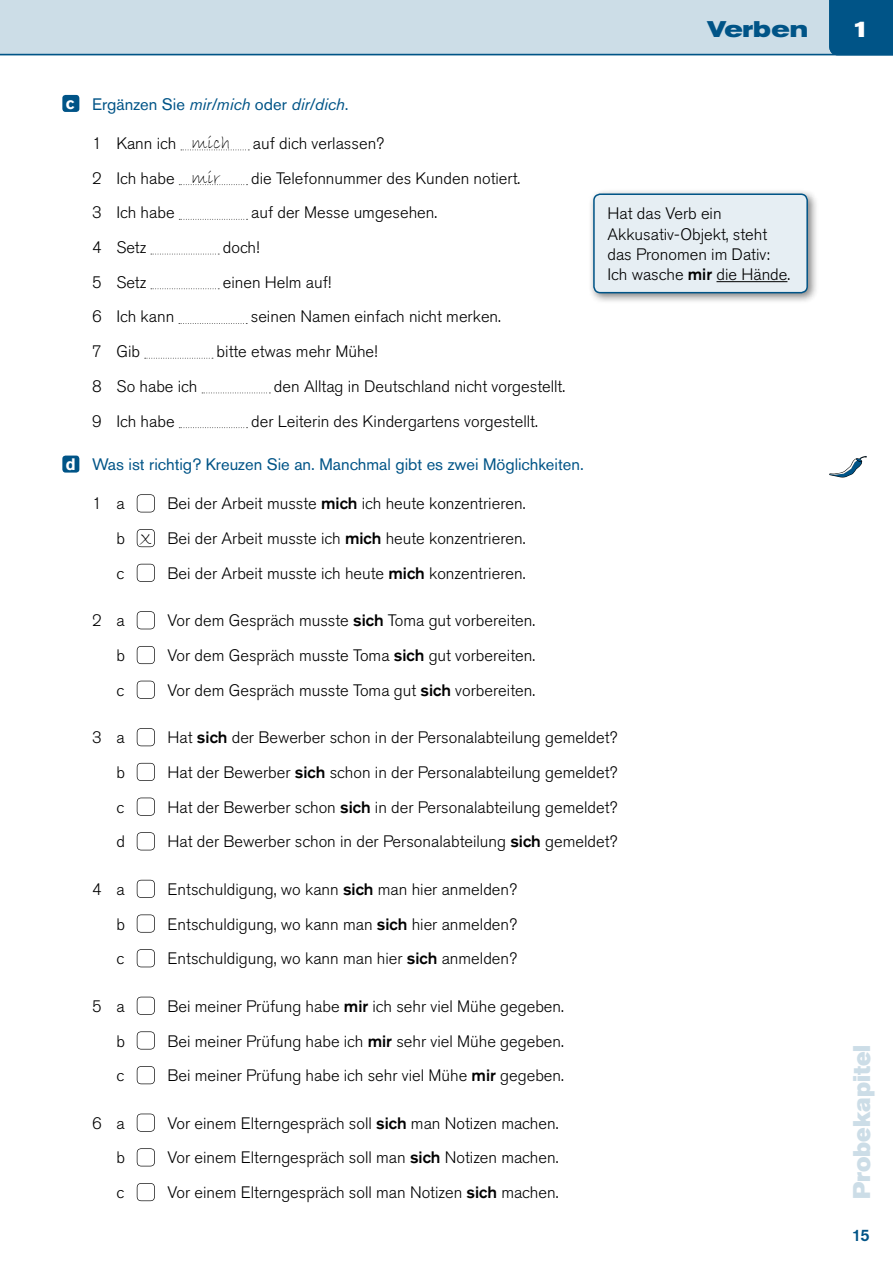
<style>
.page{position:relative;width:893px;height:1263px;background:#fff}
.page>*{position:absolute;margin:0;border:0;box-sizing:border-box;transform-origin:0 0}
.t1{font:24px "Akzidenz Grotesk Pro Super";color:#ccdde7}
.t2{font:700 expanded 22.5px "Akzidenz Grotesk Pro";color:#005487}
.t3{font:700 expanded 22.5px "Akzidenz Grotesk Pro";color:#fff}
.t4{font:18.75px/35px "Bradley Hand ITC";color:#000}
.t5{font:300 16.5px/20.2px "Akzidenz Grotesk Pro";color:#000}
.t6{font:16.5px "Akzidenz Grotesk Pro";color:#005487}
.t7{font:500 16.5px "Akzidenz Grotesk Pro";color:#005487}
.t8{font:700 16.5px "Akzidenz Grotesk Pro";color:#fff}
.s1{font-weight:700;color:#fff}
.s2{font-style:italic}
.s3{font-weight:500}
</style>
<div class="page">
<div style="left:0;top:0;width:893px;height:55px;background:#ccdde7"></div>
<hr style="left:0;top:54px;width:893px;height:1px;background:#005487">
<div style="left:829px;top:0;width:64px;height:54px;background:#005487"></div>
<svg style="left:181px;top:150px;width:68px;height:1px"></svg>
<svg style="left:179px;top:184px;width:69px;height:1px"></svg>
<svg style="left:179px;top:219px;width:69px;height:1px"></svg>
<svg style="left:151px;top:254px;width:68px;height:1px"></svg>
<svg style="left:151px;top:288px;width:68px;height:1px"></svg>
<svg style="left:179px;top:323px;width:68px;height:1px"></svg>
<svg style="left:145px;top:358px;width:68px;height:1px"></svg>
<svg style="left:202px;top:393px;width:68px;height:1px"></svg>
<svg style="left:179px;top:427px;width:69px;height:1px"></svg>
<svg style="left:137px;top:494px;width:18px;height:18px"></svg>
<svg style="left:137px;top:529px;width:18px;height:18px"></svg>
<svg style="left:137px;top:564px;width:18px;height:18px"></svg>
<svg style="left:137px;top:611px;width:18px;height:18px"></svg>
<svg style="left:137px;top:646px;width:18px;height:18px"></svg>
<svg style="left:137px;top:681px;width:18px;height:18px"></svg>
<svg style="left:137px;top:728px;width:18px;height:18px"></svg>
<svg style="left:137px;top:763px;width:18px;height:18px"></svg>
<svg style="left:137px;top:798px;width:18px;height:18px"></svg>
<svg style="left:137px;top:832px;width:18px;height:18px"></svg>
<svg style="left:137px;top:880px;width:18px;height:18px"></svg>
<svg style="left:137px;top:914px;width:18px;height:18px"></svg>
<svg style="left:137px;top:949px;width:18px;height:18px"></svg>
<svg style="left:137px;top:997px;width:18px;height:18px"></svg>
<svg style="left:137px;top:1031px;width:18px;height:18px"></svg>
<svg style="left:137px;top:1066px;width:18px;height:18px"></svg>
<svg style="left:137px;top:1113px;width:18px;height:19px"></svg>
<svg style="left:137px;top:1148px;width:18px;height:18px"></svg>
<svg style="left:137px;top:1183px;width:18px;height:18px"></svg>
<div style="left:62px;top:95px;width:17px;height:17px;background:#005487;border-radius:3px"></div>
<div style="left:62px;top:456px;width:17px;height:17px;background:#005487;border-radius:3px"></div>
<svg style="left:829px;top:456px;width:38px;height:21px"></svg>
<div style="left:588px;top:188px;width:231px;height:116px;background:#000;opacity:.5"></div>
<div style="left:594px;top:194px;width:213px;height:99px;background:#e6eef3;border-radius:6px"></div>
<hr style="left:716px;top:281px;width:71px;height:1px;background:#000">
<div style="left:593px;top:193px;width:215px;height:100px;border:2px solid #005487;border-radius:6px"></div>
<h2 class="t2" style="left:707px;top:14px;width:102px">Verben</h2>
<p class="t6" style="left:66px;top:93px;width:284px"><span class="s1">b</span> Ergänzen Sie <span class="s2">mir/mich</span> oder <span class="s2">dir/dich</span>.</p>
<p class="t5" style="left:92px;top:133px;width:86px">1 Kann ich</p>
<p class="t5" style="left:253px;top:133px;width:133px">auf dich verlassen?</p>
<p class="t5" style="left:92px;top:168px;width:84px">2 Ich habe</p>
<p class="t5" style="left:251px;top:168px;width:271px">die Telefonnummer des Kunden notiert.</p>
<p class="t5" style="left:92px;top:202px;width:84px">3 Ich habe</p>
<p class="t5" style="left:251px;top:202px;width:188px">auf der Messe umgesehen.</p>
<p class="t5" style="left:92px;top:237px;width:56px">4 Setz</p>
<p class="t5" style="left:223px;top:237px;width:38px">doch!</p>
<p class="t5" style="left:92px;top:272px;width:56px">5 Setz</p>
<p class="t5" style="left:223px;top:272px;width:110px">einen Helm auf!</p>
<p class="t5" style="left:92px;top:306px;width:84px">6 Ich kann</p>
<p class="t5" style="left:251px;top:306px;width:252px">seinen Namen einfach nicht merken.</p>
<p class="t5" style="left:92px;top:341px;width:49px">7 Gib</p>
<p class="t5" style="left:217px;top:341px;width:162px">bitte etwas mehr Mühe!</p>
<p class="t5" style="left:92px;top:376px;width:107px">8 So habe ich</p>
<p class="t5" style="left:274px;top:376px;width:293px">den Alltag in Deutschland nicht vorgestellt.</p>
<p class="t5" style="left:92px;top:411px;width:84px">9 Ich habe</p>
<p class="t5" style="left:251px;top:411px;width:288px">der Leiterin des Kindergartens vorgestellt.</p>
<p class="t6" style="left:66px;top:454px;width:519px"><span class="s1">b</span> Was ist richtig? Kreuzen Sie an. Manchmal gibt es zwei Möglichkeiten.</p>
<p class="t5" style="left:92px;top:494px;width:34px">1 a</p>
<p class="t5" style="left:168px;top:493px;width:359px">Bei der Arbeit musste <span class="s3">mich</span> ich heute konzentrieren.</p>
<p class="t5" style="left:116px;top:528px;width:10px">b</p>
<p class="t5" style="left:168px;top:528px;width:359px">Bei der Arbeit musste ich <span class="s3">mich</span> heute konzentrieren.</p>
<p class="t5" style="left:116px;top:563px;width:9px">c</p>
<p class="t5" style="left:168px;top:563px;width:359px">Bei der Arbeit musste ich heute <span class="s3">mich</span> konzentrieren.</p>
<p class="t5" style="left:92px;top:610px;width:34px">2 a</p>
<p class="t5" style="left:168px;top:610px;width:369px">Vor dem Gespräch musste <span class="s3">sich</span> Toma gut vorbereiten.</p>
<p class="t5" style="left:116px;top:645px;width:10px">b</p>
<p class="t5" style="left:168px;top:645px;width:369px">Vor dem Gespräch musste Toma <span class="s3">sich</span> gut vorbereiten.</p>
<p class="t5" style="left:116px;top:680px;width:9px">c</p>
<p class="t5" style="left:168px;top:680px;width:369px">Vor dem Gespräch musste Toma gut <span class="s3">sich</span> vorbereiten.</p>
<p class="t5" style="left:92px;top:727px;width:34px">3 a</p>
<p class="t5" style="left:168px;top:727px;width:451px">Hat <span class="s3">sich</span> der Bewerber schon in der Personalabteilung gemeldet?</p>
<p class="t5" style="left:116px;top:762px;width:10px">b</p>
<p class="t5" style="left:168px;top:762px;width:451px">Hat der Bewerber <span class="s3">sich</span> schon in der Personalabteilung gemeldet?</p>
<p class="t5" style="left:116px;top:797px;width:9px">c</p>
<p class="t5" style="left:168px;top:797px;width:451px">Hat der Bewerber schon <span class="s3">sich</span> in der Personalabteilung gemeldet?</p>
<p class="t5" style="left:116px;top:831px;width:10px">d</p>
<p class="t5" style="left:168px;top:831px;width:451px">Hat der Bewerber schon in der Personalabteilung <span class="s3">sich</span> gemeldet?</p>
<p class="t5" style="left:92px;top:879px;width:34px">4 a</p>
<p class="t5" style="left:168px;top:879px;width:351px">Entschuldigung, wo kann <span class="s3">sich</span> man hier anmelden?</p>
<p class="t5" style="left:116px;top:914px;width:10px">b</p>
<p class="t5" style="left:168px;top:914px;width:351px">Entschuldigung, wo kann man <span class="s3">sich</span> hier anmelden?</p>
<p class="t5" style="left:116px;top:948px;width:9px">c</p>
<p class="t5" style="left:168px;top:948px;width:351px">Entschuldigung, wo kann man hier <span class="s3">sich</span> anmelden?</p>
<p class="t5" style="left:92px;top:996px;width:34px">5 a</p>
<p class="t5" style="left:168px;top:996px;width:398px">Bei meiner Prüfung habe <span class="s3">mir</span> ich sehr viel Mühe gegeben.</p>
<p class="t5" style="left:116px;top:1031px;width:10px">b</p>
<p class="t5" style="left:168px;top:1031px;width:398px">Bei meiner Prüfung habe ich <span class="s3">mir</span> sehr viel Mühe gegeben.</p>
<p class="t5" style="left:116px;top:1065px;width:9px">c</p>
<p class="t5" style="left:168px;top:1065px;width:398px">Bei meiner Prüfung habe ich sehr viel Mühe <span class="s3">mir</span> gegeben.</p>
<p class="t5" style="left:92px;top:1113px;width:34px">6 a</p>
<p class="t5" style="left:168px;top:1113px;width:392px">Vor einem Elterngespräch soll <span class="s3">sich</span> man Notizen machen.</p>
<p class="t5" style="left:116px;top:1147px;width:10px">b</p>
<p class="t5" style="left:168px;top:1147px;width:392px">Vor einem Elterngespräch soll man <span class="s3">sich</span> Notizen machen.</p>
<p class="t5" style="left:116px;top:1182px;width:9px">c</p>
<p class="t5" style="left:168px;top:1182px;width:392px">Vor einem Elterngespräch soll man Notizen <span class="s3">sich</span> machen.</p>
<p class="t8" style="left:66px;top:92px;width:10px">c</p>
<p class="t4" style="left:191px;top:126px;width:41px">mich mir</p>
<p class="t5" style="left:607px;top:203px;width:184px">Hat das Verb ein<br>Akkusativ-Objekt, steht das Pronomen im Dativ:<br>Ich wasche <span class="s3">mir</span> die Hände.</p>
<p class="t8" style="left:66px;top:454px;width:11px">d</p>
<p class="t4" style="left:140px;top:521px;width:13px">X</p>
<h2 class="t3" style="left:851px;top:14px;width:21px">1</h2>
<h1 class="t1" style="left:846px;top:1199px;width:156px;rotate:-90deg">Probekapitel</h1>
<p class="t7" style="left:852px;top:1225px;width:19px">15</p>
</div>
